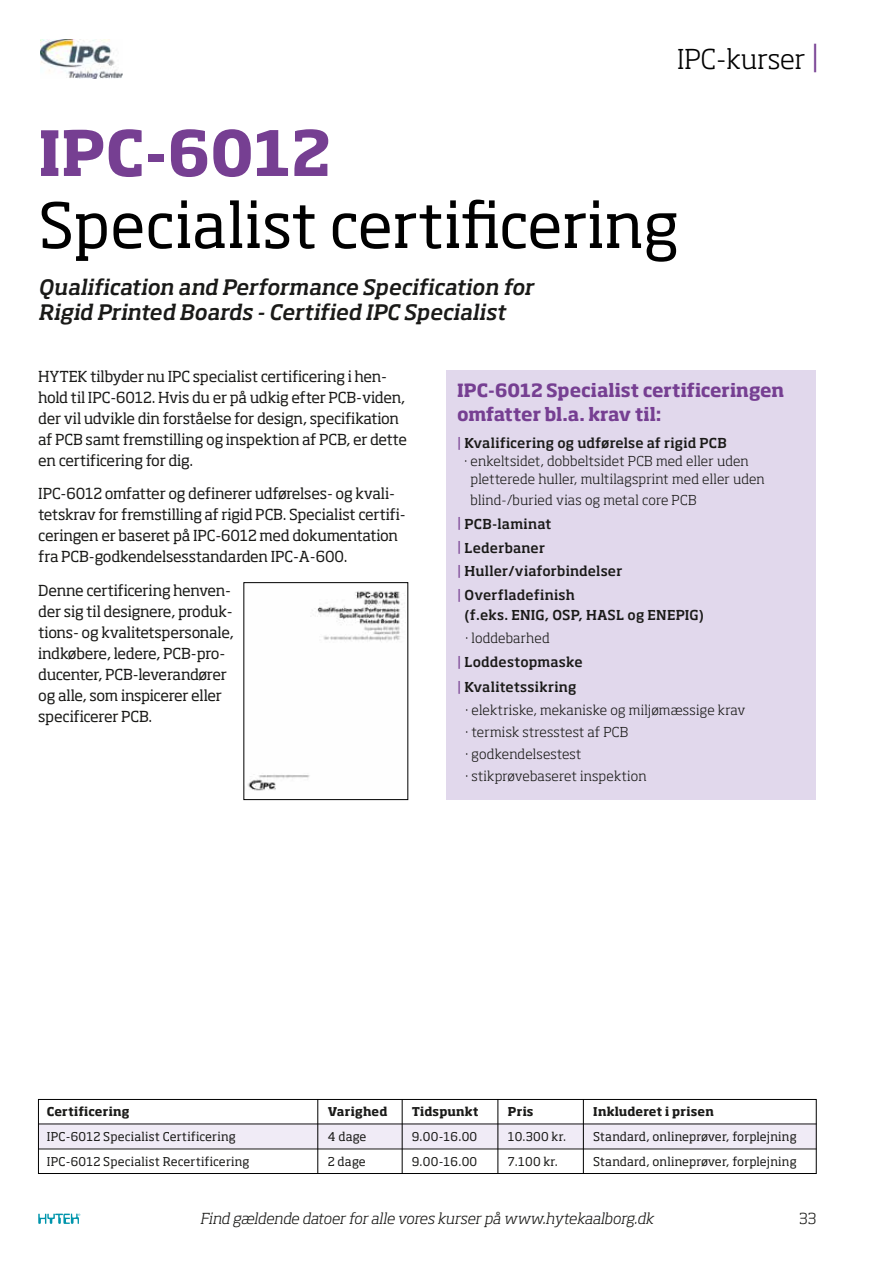
<style>
.page{position:relative;width:893px;height:1263px;background:#fff}
.page>*{position:absolute;margin:0;border:0;box-sizing:border-box;transform-origin:0 0}
.t1{font:61.5px "Soho Pro";color:#000}
.t2{font:700 61.5px "Soho Pro";color:#763f92}
.t3{font:300 27px "Soho Pro";color:#000}
.t4{font:italic 500 21px/25.5px "Soho Pro";letter-spacing:-.005em;color:#1a1a18}
.t5{font:700 18px/24px "Soho Pro";letter-spacing:-.005em;color:#763f92}
.t6{font:15px/21px "Soho Pro";letter-spacing:-.015em;color:#1a1a18}
.t7{font:italic 300 15px "Soho Pro";letter-spacing:-.005em;color:#1a1a18}
.t8{font:300 15px "Soho Pro";color:#1a1a18}
.t9{font:300 13.5px/22.2px "Soho Pro";letter-spacing:.015em;color:#1a1a18}
.t10{font:500 13.5px/23.7px "Soho Pro";letter-spacing:.015em;color:#1a1a18}
.t11{font:12px "Soho Pro";letter-spacing:.015em;color:#1a1a18}
.t12{font:700 12px "Soho Pro";letter-spacing:.015em;color:#1a1a18}
.s1{font-size:30px;color:#763f92}
.s2{font-weight:400;color:#763f92}
.s3{font-weight:300}
.s4{font-weight:500}
</style>
<div class="page">
<svg style="left:38px;top:1213px;width:42px;height:11px"></svg>
<div style="left:446px;top:370px;width:370px;height:429px;background:#e1d8ec"></div>
<img style="left:247px;top:591px;width:158px;height:200px">
<div style="left:243px;top:582px;width:165px;height:218px;border:1px solid #000"></div>
<img style="left:41px;top:39px;width:82px;height:39px">
<div style="left:38px;top:1124px;width:778px;height:25px;background:#f0ebf6"></div>
<hr style="left:38px;top:1123px;width:778px;height:1px;background:#1a1a18">
<hr style="left:38px;top:1148px;width:778px;height:1px;background:#1a1a18">
<div style="left:38px;top:1099px;width:778px;height:75px;border:1px solid #000"></div>
<hr style="left:317px;top:1099px;width:1px;height:75px;background:#000">
<hr style="left:402px;top:1099px;width:1px;height:75px;background:#000">
<hr style="left:497px;top:1099px;width:1px;height:75px;background:#000">
<hr style="left:583px;top:1099px;width:1px;height:75px;background:#000">
<h2 class="t3" style="left:677px;top:38px;width:144px">IPC-kurser <span class="s1">|</span></h2>
<h1 class="t2" style="left:38px;top:109px;width:294px">IPC-6012</h1>
<h1 class="t1" style="left:38px;top:183px;width:642px">Specialist certificering</h1>
<h3 class="t4" style="left:38px;top:273px;width:497px">Qualification and Performance Specification for<br>Rigid Printed Boards - Certified IPC Specialist</h3>
<p class="t6" style="left:38px;top:365px;width:370px">HYTEK tilbyder nu IPC specialist certificering i hen&shy;hold til IPC-6012. Hvis du er på udkig efter PCB-viden, der vil udvikle din forståelse for design, specifikation af PCB samt fremstilling og inspektion af PCB, er dette en certificering for dig.</p>
<p class="t6" style="left:38px;top:483px;width:369px">IPC-6012 omfatter og definerer udførelses- og kvali&shy;tetskrav for fremstilling af rigid PCB. Specialist certifi&shy;ceringen er baseret på IPC-6012 med dokumentation fra PCB-godkendelsesstandarden IPC-A-600.</p>
<p class="t6" style="left:38px;top:579px;width:197px">Denne certificering henven&shy;der sig til designere, produk&shy;tions- og kvalitetspersonale, indkøbere, ledere, PCB-pro&shy;ducenter, PCB-leverandører og alle, som inspicerer eller specificerer PCB.</p>
<p class="t5" style="left:457px;top:377px;width:329px">IPC-6012 Specialist certificeringen omfatter bl.a. krav til:</p>
<p class="t10" style="left:457px;top:430px;width:271px"><span class="s2">|</span> Kvalificering og udførelse af rigid PCB</p>
<p class="t9" style="left:464px;top:449px;width:286px">· enkeltsidet, dobbeltsidet PCB med eller uden</p>
<p class="t9" style="left:471px;top:467px;width:296px">pletterede huller, multilagsprint med eller uden</p>
<p class="t10" style="left:457px;top:487px;width:241px;text-indent:14px"><span class="s3">blind-/buried vias og metal core PCB </span><span class="s2">|</span> PCB-laminat<br><span class="s2">|</span> Lederbaner<br><span class="s2">|</span> Huller/viaforbindelser<br><span class="s2">|</span> Overfladefinish</p>
<p class="t10" style="left:464px;top:602px;width:241px">(f.eks. ENIG, OSP, HASL og ENEPIG)</p>
<p class="t10" style="left:457px;top:626px;width:127px;text-indent:9px"><span class="s3">· loddebarhed<br></span><span class="s2">|</span> Loddestopmaske</p>
<p class="t9" style="left:466px;top:675px;width:281px;text-indent:-9px"><span class="s2">|</span> <span class="s4">Kvalitetssikring<br></span>· elektriske, mekaniske og miljømæssige krav · termisk stresstest af PCB<br>· godkendelsestest<br>· stikprøvebaseret inspektion</p>
<p class="t12" style="left:47px;top:1103px;width:84px">Certificering</p>
<p class="t12" style="left:328px;top:1103px;width:61px">Varighed</p>
<p class="t12" style="left:412px;top:1103px;width:68px">Tidspunkt</p>
<p class="t12" style="left:508px;top:1103px;width:27px">Pris</p>
<p class="t12" style="left:593px;top:1103px;width:122px">Inkluderet i prisen</p>
<p class="t11" style="left:47px;top:1128px;width:191px">IPC-6012 Specialist Certificering</p>
<p class="t11" style="left:328px;top:1128px;width:40px">4 dage</p>
<p class="t11" style="left:412px;top:1128px;width:67px">9.00-16.00</p>
<p class="t11" style="left:508px;top:1128px;width:60px">10.300 kr.</p>
<p class="t11" style="left:593px;top:1128px;width:205px">Standard, onlineprøver, forplejning</p>
<p class="t11" style="left:47px;top:1153px;width:204px">IPC-6012 Specialist Recertificering</p>
<p class="t11" style="left:328px;top:1153px;width:39px">2 dage</p>
<p class="t11" style="left:412px;top:1153px;width:67px">9.00-16.00</p>
<p class="t11" style="left:508px;top:1153px;width:52px">7.100 kr.</p>
<p class="t11" style="left:593px;top:1153px;width:205px">Standard, onlineprøver, forplejning</p>
<p class="t7" style="left:200px;top:1207px;width:455px">Find gældende datoer for alle vores kurser på www.hytekaalborg.dk</p>
<p class="t8" style="left:799px;top:1207px;width:19px">33</p>
</div>
